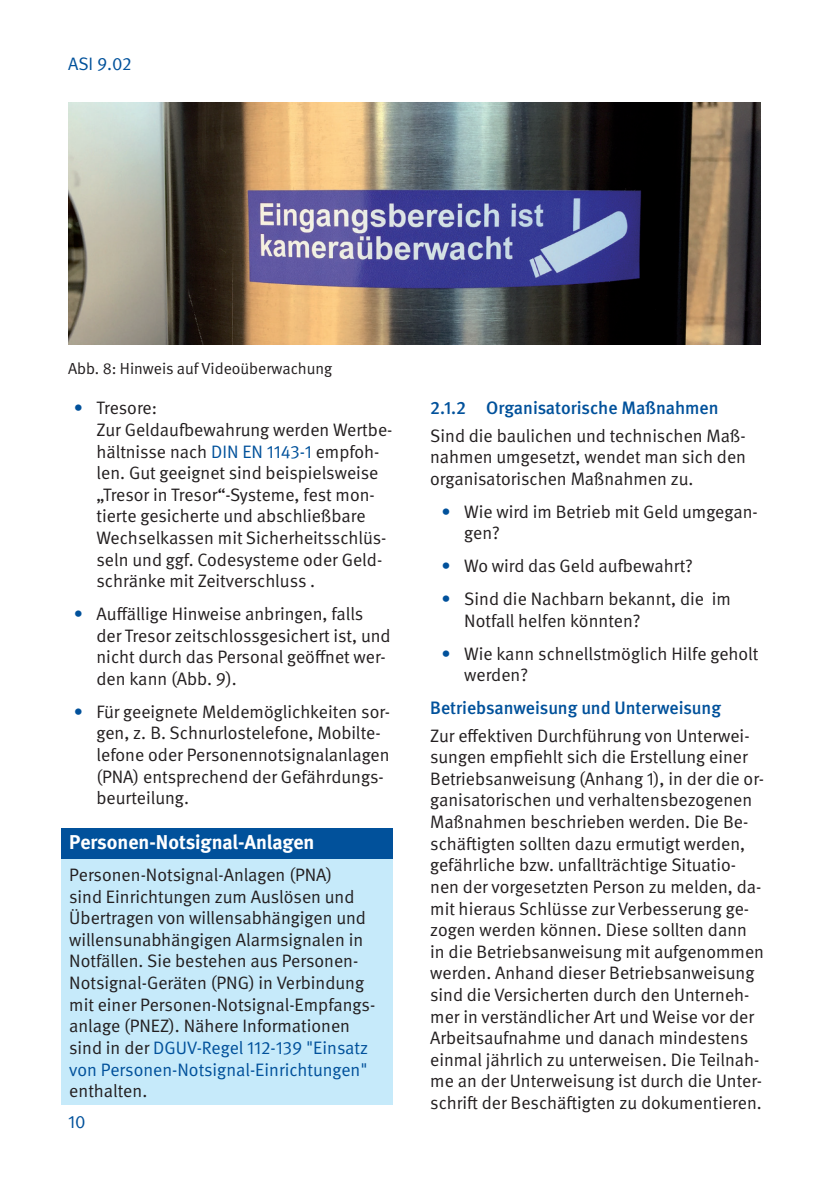
<style>
.page{position:relative;width:840px;height:1191px;background:#fff}
.page>*{position:absolute;margin:0;border:0;box-sizing:border-box;transform-origin:0 0}
.t1{font:700 20px "DGUV Meta";color:#fff}
.t2{font:18px/21.6px "DGUV Meta";color:#231f20}
.t3{font:500 18px "DGUV Meta";color:#01519b}
.t4{font:18px "DGUV Meta";letter-spacing:-.005em;color:#01519b}
.t5{font:16px "DGUV Meta";color:#231f20}
.s1{color:#01519b}
</style>
<div class="page">
<div style="left:61px;top:828px;width:331px;height:31px;background:#01519b"></div>
<div style="left:61px;top:859px;width:331px;height:246px;background:#c6eafa"></div>
<img style="left:68px;top:102px;width:692px;height:242px">
<p class="t4" style="left:68px;top:54px;width:65px">ASI 9.02</p>
<p class="t5" style="left:68px;top:359px;width:265px">Abb. 8: Hinweis auf Videoüberwachung</p>
<p class="t2" style="left:96px;top:398px;width:297px;text-indent:-23px"><span class="s1">•</span> Tresore:<br>Zur Geldaufbewahrung werden Wertbe&shy;hältnisse nach <span class="s1">DIN EN 1143-1</span> empfoh&shy;len. Gut geeignet sind beispielsweise „Tresor in Tresor“-Systeme, fest mon&shy;tierte gesicherte und abschließbare Wechselkassen mit Sicherheitsschlüs&shy;seln und ggf. Codesysteme oder Geld&shy;schränke mit Zeitverschluss .</p>
<p class="t2" style="left:96px;top:603px;width:295px;text-indent:-23px"><span class="s1">•</span> Auffällige Hinweise anbringen, falls der Tresor zeitschlossgesichert ist, und nicht durch das Personal geöffnet wer&shy;den kann (Abb. 9).</p>
<p class="t2" style="left:96px;top:701px;width:295px;text-indent:-23px"><span class="s1">•</span> Für geeignete Meldemöglichkeiten sor&shy;gen, z. B. Schnurlostelefone, Mobilte&shy;lefone oder Personennotsignalanlagen (PNA) entsprechend der Gefährdungs&shy;beurteilung.</p>
<p class="t1" style="left:69px;top:830px;width:246px">Personen-Notsignal-Anlagen</p>
<p class="t2" style="left:69px;top:864px;width:307px">Personen-Notsignal-Anlagen (PNA)<br>sind Einrichtungen zum Auslösen und Übertragen von willensabhängigen und willensunabhängigen Alarmsignalen in Notfällen. Sie bestehen aus Personen-Notsignal-Geräten (PNG) in Verbindung mit einer Personen-Notsignal-Empfangs&shy;anlage (PNEZ). Nähere Informationen sind in der <span class="s1">DGUV-Regel 112-139 "Einsatz von Personen-Notsignal-Einrichtungen"</span></p>
<p class="t2" style="left:69px;top:1080px;width:79px">enthalten.</p>
<p class="t4" style="left:68px;top:1111px;width:19px">10</p>
<p class="t3" style="left:430px;top:397px;width:290px">2.1.2 Organisatorische Maßnahmen</p>
<p class="t2" style="left:430px;top:425px;width:317px;text-align:justify">Sind die baulichen und technischen Maß&shy;nahmen umgesetzt, wendet man sich den organisatorischen Maßnahmen zu.</p>
<p class="t2" style="left:464px;top:501px;width:295px;text-indent:-23px"><span class="s1">•</span> Wie wird im Betrieb mit Geld umgegan&shy;gen?</p>
<p class="t2" style="left:441px;top:555px;width:253px"><span class="s1">•</span> Wo wird das Geld aufbewahrt?</p>
<p class="t2" style="left:464px;top:588px;width:268px;text-indent:-23px"><span class="s1">•</span> Sind die Nachbarn bekannt, die im<br>Notfall helfen könnten?</p>
<p class="t2" style="left:464px;top:643px;width:295px;text-indent:-23px"><span class="s1">•</span> Wie kann schnellstmöglich Hilfe geholt werden?</p>
<p class="t3" style="left:430px;top:697px;width:292px">Betriebsanweisung und Unterweisung</p>
<p class="t2" style="left:430px;top:725px;width:335px">Zur effektiven Durchführung von Unterwei&shy;sungen empfiehlt sich die Erstellung einer Betriebsanweisung (Anhang 1), in der die or&shy;ganisatorischen und verhaltensbezogenen Maßnahmen beschrieben werden. Die Be&shy;schäftigten sollten dazu ermutigt werden, gefährliche bzw. unfallträchtige Situatio&shy;nen der vorgesetzten Person zu melden, da&shy;mit hieraus Schlüsse zur Verbesserung ge&shy;zogen werden können. Diese sollten dann in die Betriebsanweisung mit aufgenommen werden. Anhand dieser Betriebsanweisung sind die Versicherten durch den Unterneh&shy;mer in verständlicher Art und Weise vor der Arbeitsaufnahme und danach mindestens einmal jährlich zu unterweisen. Die Teilnah&shy;me an der Unterweisung ist durch die Unter&shy;schrift der Beschäftigten zu dokumentieren.</p>
</div>
